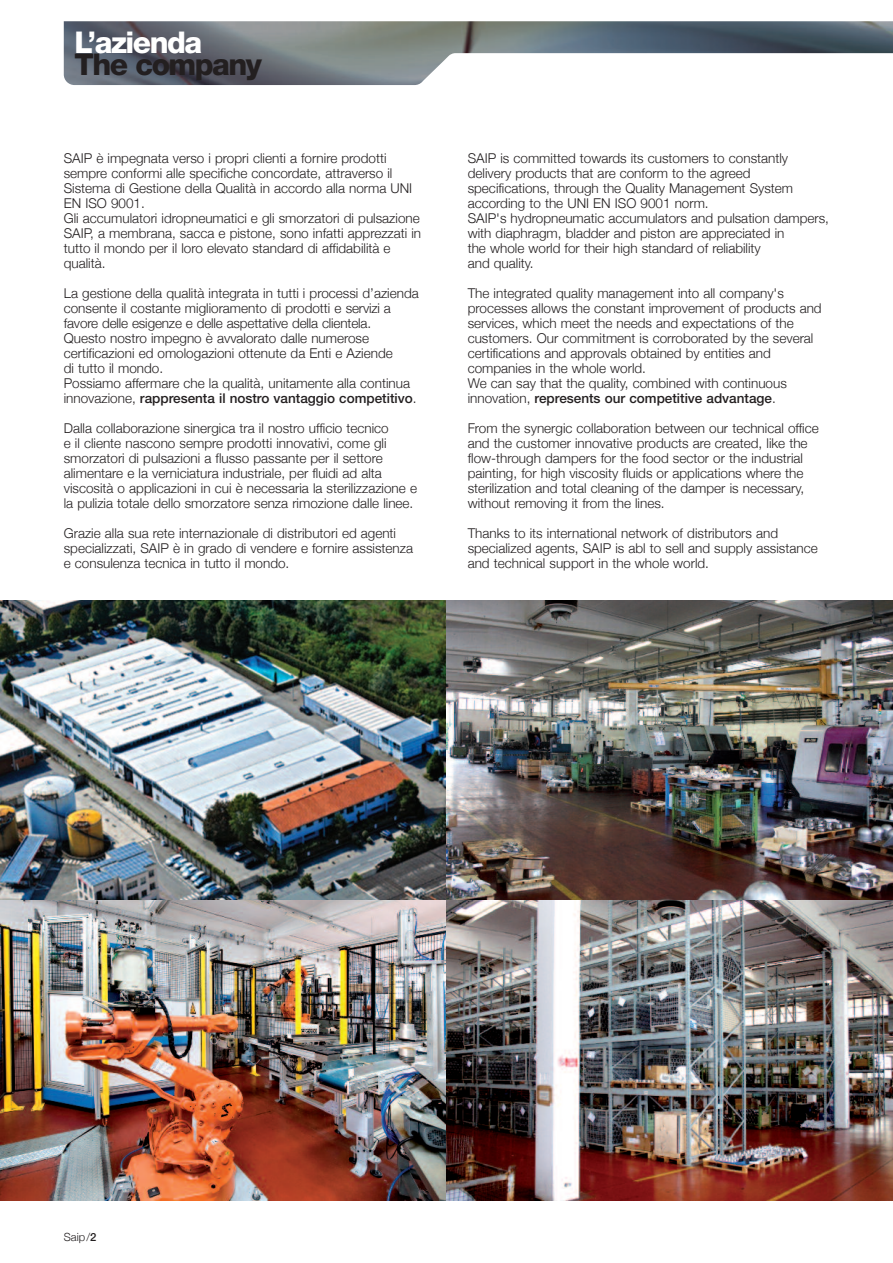
<style>
.page{position:relative;width:893px;height:1263px;background:#fff}
.page>*{position:absolute;margin:0;border:0;box-sizing:border-box;transform-origin:0 0}
.t1{font:800 30px "Helvetica Neue";letter-spacing:-.05em;color:#231f20}
.t2{font:800 30px "Helvetica Neue";letter-spacing:-.05em;color:#fff}
.t3{font:300 13.5px/15px "Helvetica Neue";color:#231f20}
.t4{font:300 11.25px "Helvetica Neue";color:#231f20}
.s1{font-weight:500}
</style>
<div class="page">
<img style="left:64px;top:21px;width:829px;height:64px">
<img style="left:0;top:600px;width:446px;height:300px">
<img style="left:0;top:900px;width:446px;height:300px">
<img style="left:446px;top:600px;width:447px;height:300px">
<img style="left:446px;top:900px;width:447px;height:300px">
<h1 class="t2" style="left:74px;top:32px;width:129px">L’azienda</h1>
<h1 class="t1" style="left:74px;top:54px;width:189px">The company</h1>
<p class="t3" style="left:64px;top:150px;width:359px">SAIP è impegnata verso i propri clienti a fornire prodotti sempre conformi alle specifiche concordate, attraverso il Sistema di Gestione della Qualità in accordo alla norma UNI EN ISO 9001.<br>Gli accumulatori idropneumatici e gli smorzatori di pulsazione SAIP, a membrana, sacca e pistone, sono infatti apprezzati in tutto il mondo per il loro elevato standard di affidabilità e qualità.</p>
<p class="t3" style="left:64px;top:285px;width:356px">La gestione della qualità integrata in tutti i processi d’azienda consente il costante miglioramento di prodotti e servizi a favore delle esigenze e delle aspettative della clientela.<br>Questo nostro impegno è avvalorato dalle numerose certificazioni ed omologazioni ottenute da Enti e Aziende<br>di tutto il mondo.<br>Possiamo affermare che la qualità, unitamente alla continua innovazione, <span class="s1">rappresenta il nostro vantaggio competitivo</span>.</p>
<p class="t3" style="left:64px;top:420px;width:355px">Dalla collaborazione sinergica tra il nostro ufficio tecnico<br>e il cliente nascono sempre prodotti innovativi, come gli smorzatori di pulsazioni a flusso passante per il settore alimentare e la verniciatura industriale, per fluidi ad alta viscosità o applicazioni in cui è necessaria la sterilizzazione e la pulizia totale dello smorzatore senza rimozione dalle linee.</p>
<p class="t3" style="left:64px;top:525px;width:351px">Grazie alla sua rete internazionale di distributori ed agenti specializzati, SAIP è in grado di vendere e fornire assistenza e consulenza tecnica in tutto il mondo.</p>
<p class="t3" style="left:468px;top:150px;width:363px">SAIP is committed towards its customers to constantly delivery products that are conform to the agreed specifications, through the Quality Management System according to the UNI EN ISO 9001 norm.<br>SAIP's hydropneumatic accumulators and pulsation dampers, with diaphragm, bladder and piston are appreciated in<br>the whole world for their high standard of reliability<br>and quality.</p>
<p class="t3" style="left:468px;top:285px;width:355px">The integrated quality management into all company's processes allows the constant improvement of products and services, which meet the needs and expectations of the customers. Our commitment is corroborated by the several certifications and approvals obtained by entities and companies in the whole world.<br>We can say that the quality, combined with continuous innovation, <span class="s1">represents our competitive advantage</span>.</p>
<p class="t3" style="left:468px;top:420px;width:353px">From the synergic collaboration between our technical office and the customer innovative products are created, like the flow-through dampers for the food sector or the industrial painting, for high viscosity fluids or applications where the sterilization and total cleaning of the damper is necessary, without removing it from the lines.</p>
<p class="t3" style="left:468px;top:525px;width:351px">Thanks to its international network of distributors and specialized agents, SAIP is abl to sell and supply assistance and technical support in the whole world.</p>
<p class="t4" style="left:64px;top:1230px;width:34px">Saip/<span class="s1">2</span></p>
</div>
